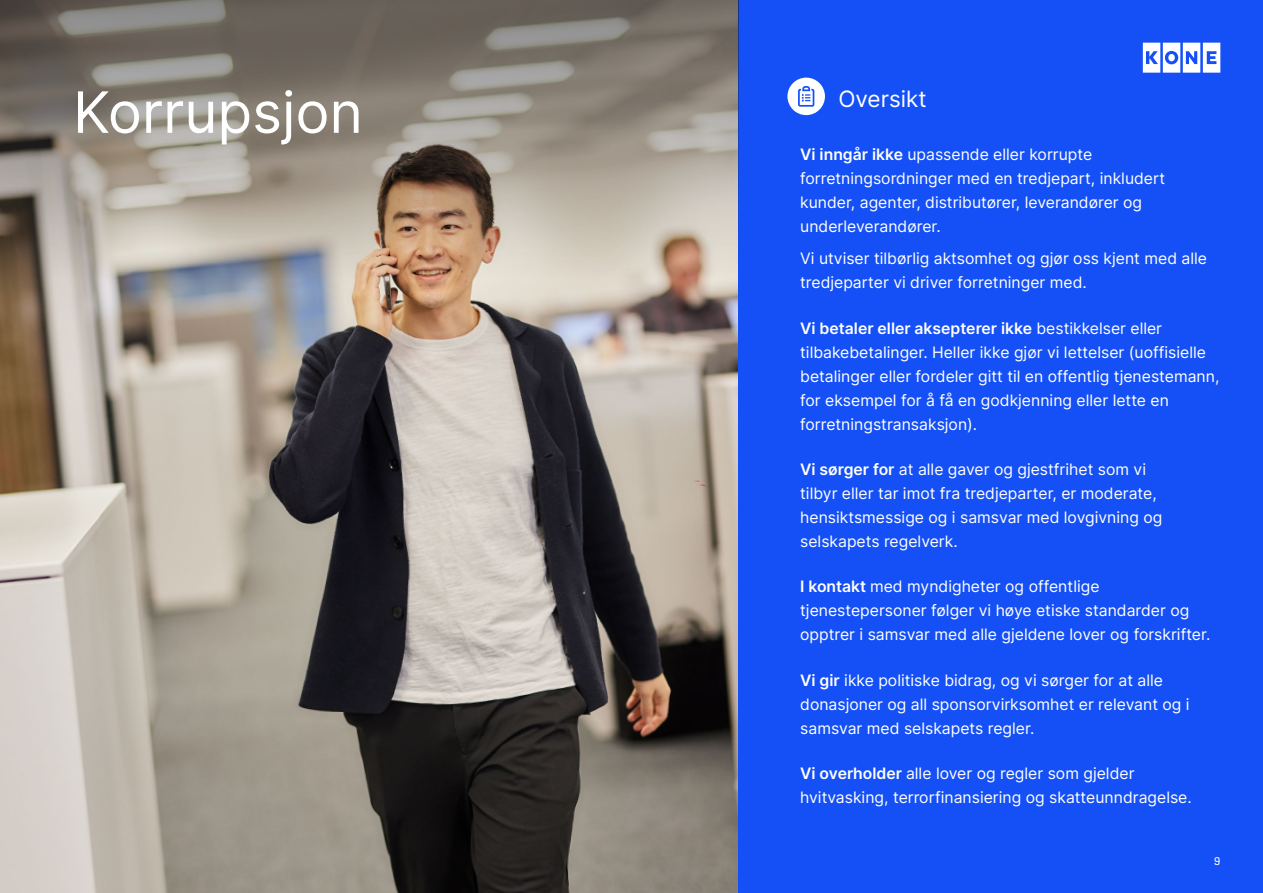
<style>
.page{position:relative;width:1263px;height:893px;background:#fff}
.page>*{position:absolute;margin:0;border:0;box-sizing:border-box;transform-origin:0 0}
.t1{font:57px "Inter";color:#fff}
.t2{font:22.5px "Inter";color:#fff}
.t3{font:15.75px/24px "Inter";color:#fff}
.t4{font:12px "KONE Information";color:#fff}
.s1{font-weight:600}
</style>
<div class="page">
<img style="left:0;top:281px;width:738px;height:612px">
<div style="left:738px;top:0;width:525px;height:893px;background:#1450f5"></div>
<svg style="left:1143px;top:43px;width:77px;height:30px"></svg>
<div style="left:787px;top:78px;width:38px;height:37px;background:#fff;border-radius:50%"></div>
<svg style="left:798px;top:86px;width:16px;height:21px"></svg>
<svg style="left:0;top:0;width:738px;height:281px;background:#968d83"></svg>
<h1 class="t1" style="left:73px;top:71px;width:291px">Korrupsjon</h1>
<h2 class="t2" style="left:838px;top:83px;width:90px">Oversikt</h2>
<p class="t3" style="left:800px;top:142px;width:367px"><span class="s1">Vi inngår ikke</span> upassende eller korrupte forretningsordninger med en tredjepart, inkludert kunder, agenter, distributører, leverandører og underleverandører.</p>
<p class="t3" style="left:800px;top:246px;width:408px">Vi utviser tilbørlig aktsomhet og gjør oss kjent med alle tredjeparter vi driver forretninger med.</p>
<p class="t3" style="left:800px;top:316px;width:421px"><span class="s1">Vi betaler eller aksepterer ikke</span> bestikkelser eller tilbakebetalinger. Heller ikke gjør vi lettelser (uoffisielle betalinger eller fordeler gitt til en offentlig tjenestemann, for eksempel for å få en godkjenning eller lette en forretningstransaksjon).</p>
<p class="t3" style="left:800px;top:457px;width:364px"><span class="s1">Vi sørger for</span> at alle gaver og gjestfrihet som vi tilbyr eller tar imot fra tredjeparter, er moderate, hensiktsmessige og i samsvar med lovgivning og selskapets regelverk.</p>
<p class="t3" style="left:800px;top:574px;width:412px"><span class="s1">I kontakt</span> med myndigheter og offentlige tjenestepersoner følger vi høye etiske standarder og opptrer i samsvar med alle gjeldene lover og forskrifter.</p>
<p class="t3" style="left:800px;top:667px;width:391px"><span class="s1">Vi gir</span> ikke politiske bidrag, og vi sørger for at alle donasjoner og all sponsorvirksomhet er relevant og i samsvar med selskapets regler.</p>
<p class="t3" style="left:800px;top:761px;width:393px"><span class="s1">Vi overholder</span> alle lover og regler som gjelder hvitvasking, terrorfinansiering og skatteunndragelse.</p>
<p class="t4" style="left:1214px;top:853px;width:8px">9</p>
</div>
